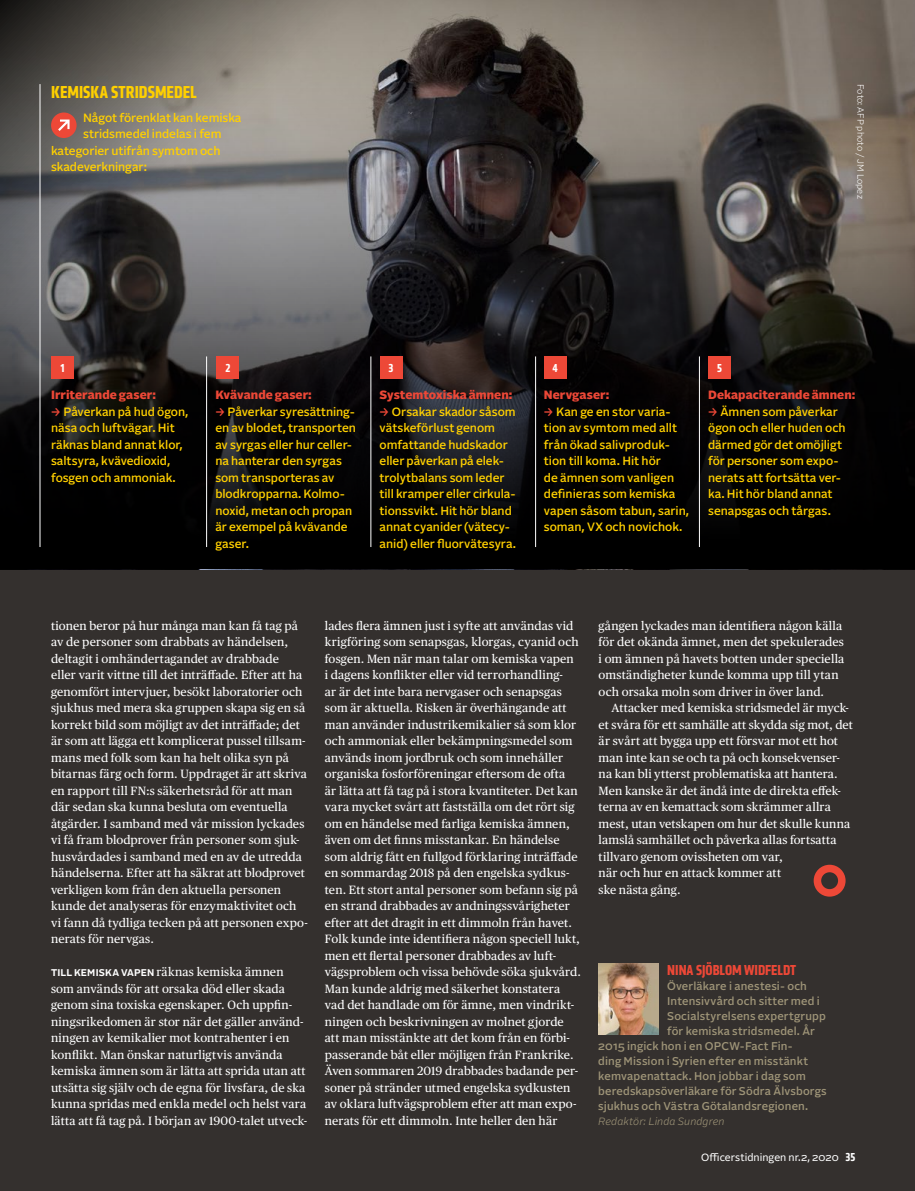
<style>
.page{position:relative;width:915px;height:1191px;background:#fff}
.page>*{position:absolute;margin:0;border:0;box-sizing:border-box;transform-origin:0 0}
.t1{font:700 18px "Klavika Condensed";color:#ffd000}
.t2{font:700 15px "Klavika Condensed";color:#ed4837}
.t3{font:12px/16.5px "Publico Text Sv";letter-spacing:.015em;color:#fff}
.t4{font:500 12px/16.5px "Alrightv 2 Normal";color:#ffd000}
.t5{font:900 12px "Alrightv 2 Normal";letter-spacing:.005em;color:#ed4837}
.t6{font:700 12px "Klavika Condensed";color:#fff}
.t7{font:500 11.25px "Alrightv 2 Normal";letter-spacing:.015em;color:#9f9578}
.t8{font:10.5px "Alrightv 2 Normal";letter-spacing:.005em;color:#fff}
.t9{font:italic 300 10.5px "Alrightv 2 Normal";letter-spacing:.015em;color:#9f9578}
.t10{font:300 9px "Alrightv 2 Normal";letter-spacing:.01em;color:#fff}
.s1{font-family:"Alrightv 2 Normal";font-weight:700;font-size:9.75px}
.s2{font-family:"Klavika Condensed";font-weight:700;font-size:12px}
</style>
<div class="page">
<div style="left:0;top:0;width:914px;height:1191px;background:#34302e"></div>
<svg style="left:0;top:0;width:914px;height:569px;background:#282523"></svg>
<svg style="left:0;top:0;width:465px;height:382px;background:#615e5d"></svg>
<img style="left:598px;top:963px;width:60px;height:72px">
<div style="left:813px;top:864px;width:32px;height:32px;border:8px solid #ed4837;border-radius:50%"></div>
<hr style="left:40px;top:84px;width:1px;height:463px;background:#fff">
<hr style="left:206px;top:356px;width:1px;height:191px;background:#fff">
<hr style="left:370px;top:356px;width:1px;height:191px;background:#fff">
<hr style="left:535px;top:356px;width:1px;height:191px;background:#fff">
<hr style="left:699px;top:356px;width:1px;height:191px;background:#fff">
<div style="left:51px;top:356px;width:23px;height:23px;background:#ed4837"></div>
<div style="left:216px;top:356px;width:23px;height:23px;background:#ed4837"></div>
<div style="left:379px;top:356px;width:23px;height:23px;background:#ed4837"></div>
<div style="left:543px;top:356px;width:23px;height:23px;background:#ed4837"></div>
<div style="left:708px;top:356px;width:22px;height:23px;background:#ed4837"></div>
<div style="left:51px;top:112px;width:26px;height:26px;background:#ed4837;border-radius:50%"></div>
<svg style="left:58px;top:119px;width:11px;height:12px"></svg>
<svg style="left:52px;top:408px;width:8px;height:8px"></svg>
<svg style="left:216px;top:408px;width:8px;height:8px"></svg>
<svg style="left:380px;top:408px;width:8px;height:8px"></svg>
<svg style="left:544px;top:408px;width:8px;height:8px"></svg>
<svg style="left:708px;top:408px;width:8px;height:8px"></svg>
<h1 class="t1" style="left:51px;top:80px;width:147px">KEMISKA STRIDSMEDEL</h1>
<p class="t4" style="left:83px;top:108px;width:160px">Något förenklat kan kemiska</p>
<p class="t4" style="left:83px;top:125px;width:140px">stridsmedel indelas i fem</p>
<p class="t4" style="left:51px;top:141px;width:171px">kategorier utifrån symtom och</p>
<p class="t4" style="left:51px;top:158px;width:97px">skadeverkningar:</p>
<p class="t6" style="left:60px;top:360px;width:6px">1</p>
<p class="t6" style="left:225px;top:360px;width:6px">2</p>
<p class="t6" style="left:388px;top:360px;width:6px">3</p>
<p class="t6" style="left:552px;top:360px;width:7px">4</p>
<p class="t6" style="left:716px;top:360px;width:6px">5</p>
<p class="t10" style="left:866px;top:84px;width:116px;rotate:90deg">Foto: AFP photo / JM Lopez</p>
<p class="t5" style="left:51px;top:386px;width:106px">Irriterande gaser:</p>
<p class="t4" style="left:51px;top:403px;width:139px;text-indent:12px">Påverkan på hud ögon, näsa och luftvägar. Hit räknas bland annat klor, saltsyra, kvävedioxid, fosgen och ammoniak.</p>
<p class="t5" style="left:215px;top:386px;width:98px">Kvävande gaser:</p>
<p class="t4" style="left:215px;top:403px;width:142px;text-indent:12px">Påverkar syresättning&shy;en av blodet, transporten av syrgas eller hur celler&shy;na hanterar den syrgas som transporteras av blodkropparna. Kolmo&shy;noxid, metan och propan är exempel på kvävande gaser.</p>
<p class="t5" style="left:379px;top:386px;width:134px">Systemtoxiska ämnen:</p>
<p class="t4" style="left:379px;top:403px;width:138px;text-indent:12px">Orsakar skador såsom vätskeförlust genom omfattande hudskador eller påverkan på elek&shy;trolytbalans som leder till kramper eller cirkula&shy;tionssvikt. Hit hör bland annat cyanider (vätecy&shy;anid) eller fluorvätesyra.</p>
<p class="t5" style="left:543px;top:386px;width:67px">Nervgaser:</p>
<p class="t4" style="left:543px;top:403px;width:147px;text-indent:12px">Kan ge en stor varia&shy;tion av symtom med allt från ökad salivproduk&shy;tion till koma. Hit hör<br>de ämnen som vanligen definieras som kemiska vapen såsom tabun, sarin, soman, VX och novichok.</p>
<p class="t5" style="left:708px;top:386px;width:149px">Dekapaciterande ämnen:</p>
<p class="t4" style="left:708px;top:403px;width:139px;text-indent:12px">Ämnen som påverkar ögon och eller huden och därmed gör det omöjligt för personer som expo&shy;nerats att fortsätta ver&shy;ka. Hit hör bland annat senapsgas och tårgas.</p>
<p class="t3" style="left:51px;top:616px;width:258px">tionen beror på hur många man kan få tag på av de personer som drabbats av händelsen, deltagit i omhändertagandet av drabbade<br>eller varit vittne till det inträffade. Efter att ha genomfört intervjuer, besökt laboratorier och sjukhus med mera ska gruppen skapa sig en så korrekt bild som möjligt av det inträffade; det är som att lägga ett komplicerat pussel tillsam&shy;mans med folk som kan ha helt olika syn på bitarnas färg och form. Uppdraget är att skriva en rapport till FN:s säkerhetsråd för att man där sedan ska kunna besluta om eventuella åtgärder. I samband med vår mission lyckades vi få fram blodprover från personer som sjuk&shy;husvårdades i samband med en av de utredda händelserna. Efter att ha säkrat att blodprovet verkligen kom från den aktuella personen kunde det analyseras för enzymaktivitet och vi fann då tydliga tecken på att personen expo&shy;nerats för nervgas.</p>
<p class="t3" style="left:51px;top:963px;width:257px"><span class="s1">TILL KEMISKA VAPEN</span> räknas kemiska ämnen som används för att orsaka död eller skada genom sina toxiska egenskaper. Och uppfin&shy;ningsrikedomen är stor när det gäller använd&shy;ningen av kemikalier mot kontrahenter i en konflikt. Man önskar naturligtvis använda kemiska ämnen som är lätta att sprida utan att utsätta sig själv och de egna för livsfara, de ska kunna spridas med enkla medel och helst vara lätta att få tag på. I början av 1900-talet utveck-</p>
<p class="t3" style="left:325px;top:616px;width:258px">lades flera ämnen just i syfte att användas vid krigföring som senapsgas, klorgas, cyanid och fosgen. Men när man talar om kemiska vapen<br>i dagens konflikter eller vid terrorhandling-<br>ar är det inte bara nervgaser och senapsgas som är aktuella. Risken är överhängande att man använder industrikemikalier så som klor och ammoniak eller bekämpningsmedel som används inom jordbruk och som innehåller organiska fosforföreningar eftersom de ofta<br>är lätta att få tag på i stora kvantiteter. Det kan vara mycket svårt att fastställa om det rört sig om en händelse med farliga kemiska ämnen, även om det finns misstankar. En händelse som aldrig fått en fullgod förklaring inträffade en sommardag 2018 på den engelska sydkus&shy;ten. Ett stort antal personer som befann sig på en strand drabbades av andningssvårigheter efter att det dragit in ett dimmoln från havet.<br>Folk kunde inte identifiera någon speciell lukt, men ett flertal personer drabbades av luft&shy;vägsproblem och vissa behövde söka sjukvård.<br>Man kunde aldrig med säkerhet konstatera vad det handlade om för ämne, men vindrikt&shy;ningen och beskrivningen av molnet gjorde att man misstänkte att det kom från en förbi&shy;passerande båt eller möjligen från Frankrike.<br>Även sommaren 2019 drabbades badande per&shy;soner på stränder utmed engelska sydkusten av oklara luftvägsproblem efter att man expo&shy;nerats för ett dimmoln. Inte heller den här</p>
<p class="t3" style="left:598px;top:616px;width:247px">gången lyckades man identifiera någon källa för det okända ämnet, men det spekulerades i om ämnen på havets botten under speciella omständigheter kunde komma upp till ytan och orsaka moln som driver in över land.</p>
<p class="t3" style="left:598px;top:699px;width:256px;text-indent:13px">Attacker med kemiska stridsmedel är myck&shy;et svåra för ett samhälle att skydda sig mot, det är svårt att bygga upp ett försvar mot ett hot man inte kan se och ta på och konsekvenser&shy;na kan bli ytterst problematiska att hantera.<br>Men kanske är det ändå inte de direkta effek&shy;terna av en kemattack som skrämmer allra mest, utan vetskapen om hur det skulle kunna lamslå samhället och påverka allas fortsatta tillvaro genom ovissheten om var,<br>när och hur en attack kommer att<br>ske nästa gång.</p>
<p class="t2" style="left:667px;top:960px;width:130px">NINA SJÖBLOM WIDFELDT</p>
<p class="t7" style="left:667px;top:978px;width:141px">Överläkare i anestesi- och</p>
<p class="t7" style="left:667px;top:993px;width:154px">Intensivvård och sitter med i</p>
<p class="t7" style="left:667px;top:1008px;width:160px">Socialstyrelsens expertgrupp</p>
<p class="t7" style="left:667px;top:1023px;width:149px">för kemiska stridsmedel. År</p>
<p class="t7" style="left:598px;top:1038px;width:196px">2015 ingick hon i en OPCW-Fact Fin-</p>
<p class="t7" style="left:598px;top:1053px;width:211px">ding Mission i Syrien efter en misstänkt</p>
<p class="t7" style="left:598px;top:1068px;width:209px">kemvapenattack. Hon jobbar i dag som</p>
<p class="t7" style="left:598px;top:1083px;width:230px">beredskapsöverläkare för Södra Älvsborgs</p>
<p class="t7" style="left:598px;top:1098px;width:211px">sjukhus och Västra Götalandsregionen.</p>
<p class="t9" style="left:598px;top:1114px;width:128px">Redaktör: Linda Sundgren</p>
<p class="t8" style="left:700px;top:1149px;width:156px">Officerstidningen nr.2, 2020 <span class="s2">35</span></p>
</div>
